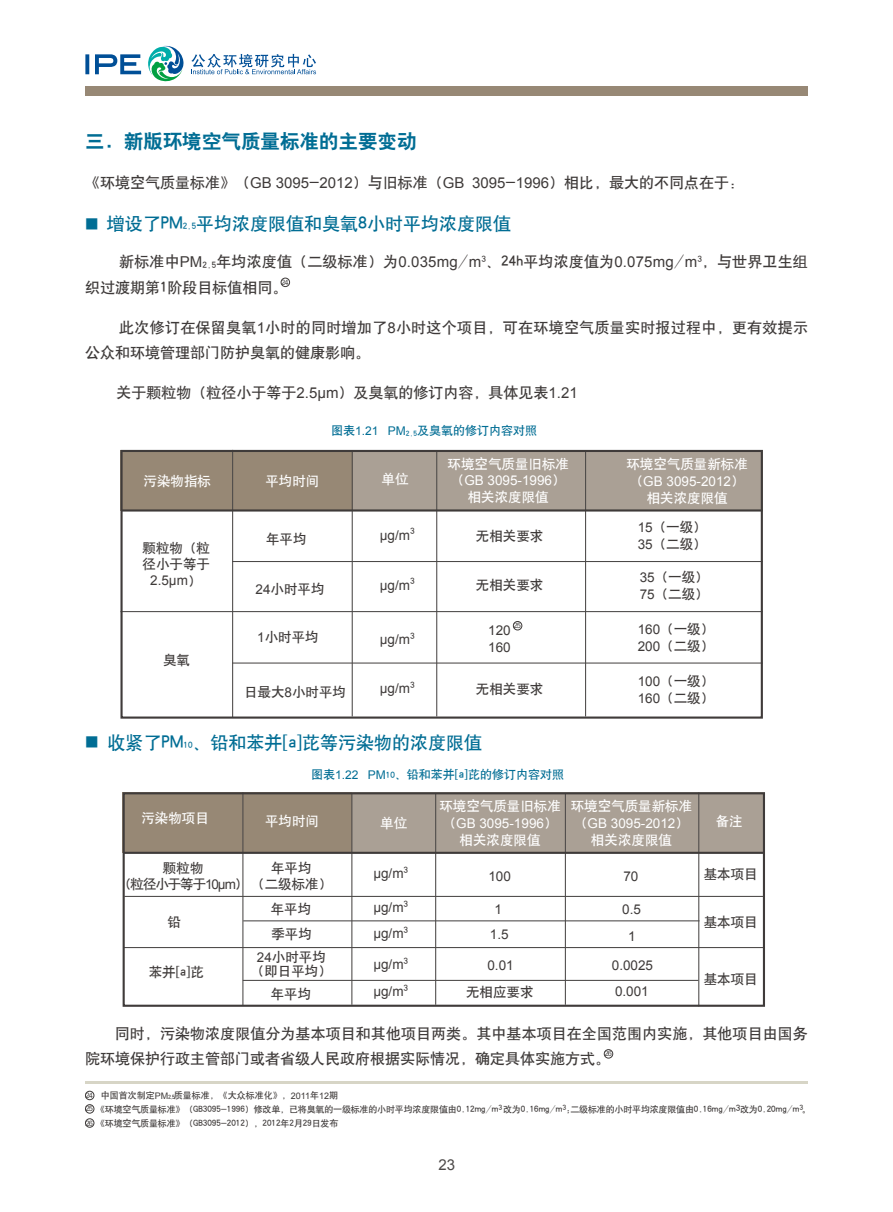
<style>
.page{position:relative;width:893px;height:1212px;background:#fff}
.page>*{position:absolute;margin:0;border:0;box-sizing:border-box;transform-origin:0 0}
.t1{font:19.5px "H Yb 2 gj";color:#006d94}
.t2{font:18px "H Yb 1 gj";color:#006d94}
.t3{font:15px/25.5px "H Yb 1 gj";letter-spacing:.005em;color:#3e3a39}
.t4{font:15px "Arial";color:#4c4948}
.t5{font:13.5px/17px "H Yb 1 gj";color:#3e3a39}
.t6{font:13.5px/17px "Arial";color:#3e3a39}
.t7{font:13.5px "H Yb 1 gj";color:#fff}
.t8{font:13.5px "Arial";color:#fff}
.t9{font:13.5px/16.2px "H Yb 1 gj";letter-spacing:-.04em;color:#3e3a39}
.t10{font:12px "H Yb 1 gj";color:#006d94}
.t11{font:9px/14px "H Yb 1 gj";letter-spacing:-.02em;color:#3e3a39}
.t12{font:7.5px/13.8px "Arial";letter-spacing:-.1em;color:#4c4948;text-align:justify}
.s1{font-family:"Arial"}
.s2{font-size:13.5px}
.s3{font-size:9px}
.s4{font-family:"H Yb 1 gj"}
.s5{font-size:6px}
</style>
<div class="page">
<div style="left:85px;top:86px;width:723px;height:10px;background:#978875"></div>
<svg style="left:148px;top:46px;width:36px;height:36px"></svg>
<svg style="left:191px;top:54px;width:125px;height:20px"></svg>
<svg style="left:85px;top:54px;width:56px;height:20px"></svg>
<hr style="left:85px;top:1082px;width:723px;height:2px;background:#d7d5c6">
<div style="left:281px;top:278px;width:9px;height:9px;border:1px solid #3e3a39;border-radius:50%"></div>
<div style="left:120px;top:450px;width:233px;height:61px;background:#978875"></div>
<div style="left:353px;top:450px;width:410px;height:61px;background:#aaa095"></div>
<hr style="left:120px;top:611px;width:643px;height:1px;background:#4c4948">
<hr style="left:232px;top:662px;width:531px;height:1px;background:#4c4948">
<hr style="left:232px;top:561px;width:531px;height:1px;background:#4c4948">
<hr style="left:352px;top:451px;width:1px;height:265px;background:#4c4948">
<hr style="left:436px;top:451px;width:1px;height:265px;background:#4c4948">
<hr style="left:585px;top:451px;width:1px;height:265px;background:#4c4948">
<hr style="left:232px;top:450px;width:1px;height:267px;background:#4c4948">
<div style="left:513px;top:621px;width:9px;height:9px;border:1px solid #3e3a39;border-radius:50%"></div>
<div style="left:604px;top:1049px;width:9px;height:9px;border:1px solid #3e3a39;border-radius:50%"></div>
<div style="left:85px;top:1091px;width:9px;height:9px;border:1px solid #3e3a39;border-radius:50%"></div>
<div style="left:85px;top:1104px;width:9px;height:9px;border:1px solid #3e3a39;border-radius:50%"></div>
<div style="left:85px;top:1118px;width:9px;height:10px;border:1px solid #3e3a39;border-radius:50%"></div>
<div style="left:123px;top:792px;width:229px;height:61px;background:#978875"></div>
<div style="left:352px;top:792px;width:412px;height:61px;background:#aaa095"></div>
<hr style="left:124px;top:947px;width:640px;height:1px;background:#4c4948">
<hr style="left:124px;top:896px;width:640px;height:1px;background:#4c4948">
<hr style="left:243px;top:920px;width:456px;height:1px;background:#4c4948">
<hr style="left:243px;top:980px;width:455px;height:1px;background:#4c4948">
<hr style="left:351px;top:793px;width:1px;height:212px;background:#4c4948">
<hr style="left:435px;top:793px;width:1px;height:212px;background:#4c4948">
<hr style="left:565px;top:793px;width:1px;height:212px;background:#4c4948">
<hr style="left:242px;top:792px;width:1px;height:213px;background:#4c4948">
<hr style="left:698px;top:792px;width:1px;height:214px;background:#4c4948">
<hr style="left:123px;top:852px;width:641px;height:2px;background:#3e3a39">
<hr style="left:121px;top:509px;width:642px;height:2px;background:#3e3a39">
<div style="left:120px;top:450px;width:643px;height:269px;border:2px solid #3f3b3a"></div>
<div style="left:123px;top:792px;width:642px;height:215px;border:2px solid #3f3b3a"></div>
<h1 class="t1" style="left:85px;top:131px;width:333px">三. 新版环境空气质量标准的主要变动</h1>
<p class="t3" style="left:85px;top:169px;width:661px">《环境空气质量标准》（<span class="s1">GB 3095</span>-<span class="s1">2012</span>）与旧标准（<span class="s1">GB 3095</span>-<span class="s1">1996</span>）相比，最大的不同点在于：</p>
<p class="t2" style="left:85px;top:215px;width:428px"><span class="s2">■</span> 增设了PM<span class="s3">2.5</span>平均浓度限值和臭氧8小时平均浓度限值</p>
<p class="t3" style="left:85px;top:249px;width:724px;text-indent:34px">新标准中<span class="s1">PM</span><sub>2.5</sub>年均浓度值（二级标准）为<span class="s1">0.035mg</span>/<span class="s1">m</span><sup>3</sup>、24h平均浓度值为<span class="s1">0.075mg</span>/<span class="s1">m</span><sup>3</sup>，与世界卫生组织过渡期第1阶段目标值相同。</p>
<p class="t3" style="left:85px;top:314px;width:724px;text-indent:34px">此次修订在保留臭氧<span class="s1">1</span>小时的同时增加了<span class="s1">8</span>小时这个项目，可在环境空气质量实时报过程中，更有效提示公众和环境管理部门防护臭氧的健康影响。</p>
<p class="t3" style="left:117px;top:380px;width:463px">关于颗粒物（粒径小于等于<span class="s1">2.5μm</span>）及臭氧的修订内容，具体见表<span class="s1">1.21</span></p>
<p class="t10" style="left:307px;top:425px;width:231px">　　图表<span class="s1">1.21 PM</span><sub>2.5</sub>及臭氧的修订内容对照</p>
<p class="t12" style="left:281px;top:275px;width:9px">24</p>
<p class="t7" style="left:144px;top:474px;width:69px">污染物指标</p>
<p class="t7" style="left:265px;top:474px;width:55px">平均时间</p>
<p class="t7" style="left:382px;top:472px;width:29px">单位</p>
<p class="t7" style="left:447px;top:457px;width:123px">环境空气质量旧标准</p>
<p class="t8" style="left:451px;top:472px;width:116px"><span class="s4">（</span>GB 3095-1996<span class="s4">）</span></p>
<p class="t7" style="left:468px;top:491px;width:82px">相关浓度限值</p>
<p class="t7" style="left:626px;top:457px;width:123px">环境空气质量新标准</p>
<p class="t8" style="left:630px;top:472px;width:116px"><span class="s4">（</span>GB 3095-2012<span class="s4">）</span></p>
<p class="t7" style="left:647px;top:491px;width:82px">相关浓度限值</p>
<p class="t5" style="left:143px;top:539px;width:69px;line-height:16.5px">颗粒物（粒径小于等于</p>
<p class="t6" style="left:150px;top:572px;width:53px">2.5μm<span class="s4">）</span></p>
<p class="t5" style="left:163px;top:652px;width:28px">臭氧</p>
<p class="t5" style="left:266px;top:530px;width:42px">年平均</p>
<p class="t6" style="left:380px;top:526px;width:36px">μg/m<sup>3</sup></p>
<p class="t5" style="left:476px;top:527px;width:69px">无相关要求</p>
<p class="t5" style="left:638px;top:519px;width:71px"><span class="s1">15</span>（一级）<br><span class="s1">35</span>（二级）</p>
<p class="t5" style="left:640px;top:569px;width:71px"><span class="s1">35</span>（一级）<br><span class="s1">75</span>（二级）</p>
<p class="t5" style="left:638px;top:621px;width:78px"><span class="s1">160</span>（一级）<br><span class="s1">200</span>（二级）</p>
<p class="t5" style="left:638px;top:673px;width:78px"><span class="s1">100</span>（一级）<br><span class="s1">160</span>（二级）</p>
<p class="t6" style="left:380px;top:576px;width:36px">μg/m<sup>3</sup></p>
<p class="t6" style="left:380px;top:631px;width:36px">μg/m<sup>3</sup></p>
<p class="t6" style="left:380px;top:680px;width:36px">μg/m<sup>3</sup></p>
<p class="t5" style="left:476px;top:576px;width:69px">无相关要求</p>
<p class="t5" style="left:256px;top:580px;width:71px"><span class="s1">24</span>小时平均</p>
<p class="t12" style="left:513px;top:619px;width:9px">25</p>
<p class="t6" style="left:488px;top:622px;width:24px">120<br>160</p>
<p class="t5" style="left:257px;top:628px;width:63px"><span class="s1">1</span>小时平均</p>
<p class="t5" style="left:476px;top:680px;width:69px">无相关要求</p>
<p class="t5" style="left:244px;top:683px;width:104px">日最大<span class="s1">8</span>小时平均</p>
<p class="t2" style="left:85px;top:733px;width:399px"><span class="s2">■</span> 收紧了PM<span class="s3">10</span>、铅和苯并[a]芘等污染物的浓度限值</p>
<p class="t10" style="left:311px;top:768px;width:254px">图表<span class="s1">1.22 PM</span><span class="s3">10</span>、铅和苯并[a]芘的修订内容对照</p>
<p class="t7" style="left:439px;top:799px;width:123px">环境空气质量旧标准</p>
<p class="t8" style="left:443px;top:814px;width:116px"><span class="s4">（</span>GB 3095-1996<span class="s4">）</span></p>
<p class="t7" style="left:460px;top:833px;width:82px">相关浓度限值</p>
<p class="t7" style="left:571px;top:800px;width:123px">环境空气质量新标准</p>
<p class="t8" style="left:574px;top:814px;width:116px"><span class="s4">（</span>GB 3095-2012<span class="s4">）</span></p>
<p class="t7" style="left:591px;top:833px;width:82px">相关浓度限值</p>
<p class="t7" style="left:141px;top:811px;width:69px">污染物项目</p>
<p class="t7" style="left:265px;top:814px;width:55px">平均时间</p>
<p class="t7" style="left:380px;top:816px;width:28px">单位</p>
<p class="t7" style="left:716px;top:814px;width:28px">备注</p>
<p class="t9" style="left:118px;top:859px;width:216px;text-indent:153px">年平均<br>（粒径小于等于<span class="s1">10μm</span>）（二级标准）</p>
<p class="t6" style="left:488px;top:868px;width:24px">100</p>
<p class="t6" style="left:623px;top:868px;width:17px">70</p>
<p class="t6" style="left:622px;top:901px;width:20px">0.5</p>
<p class="t5" style="left:163px;top:860px;width:43px">颗粒物</p>
<p class="t6" style="left:373px;top:865px;width:36px">μg/m<sup>3</sup></p>
<p class="t5" style="left:704px;top:865px;width:55px">基本项目</p>
<p class="t6" style="left:373px;top:899px;width:36px">μg/m<sup>3</sup></p>
<p class="t5" style="left:271px;top:901px;width:42px">年平均</p>
<p class="t6" style="left:490px;top:897px;width:20px;line-height:24.3px;text-align:center">1<br>1.5</p>
<p class="t6" style="left:487px;top:957px;width:28px">0.01</p>
<p class="t5" style="left:704px;top:913px;width:55px">基本项目</p>
<p class="t5" style="left:168px;top:913px;width:15px">铅</p>
<p class="t5" style="left:149px;top:963px;width:57px">苯并[a]芘</p>
<p class="t6" style="left:373px;top:925px;width:36px">μg/m<sup>3</sup></p>
<p class="t5" style="left:271px;top:925px;width:42px">季平均</p>
<p class="t6" style="left:628px;top:927px;width:9px">1</p>
<p class="t5" style="left:251px;top:950px;width:82px;line-height:14px;text-align:center"><span class="s1">24</span>小时平均（即日平均）</p>
<p class="t6" style="left:373px;top:956px;width:36px">μg/m<sup>3</sup></p>
<p class="t6" style="left:612px;top:953px;width:43px;line-height:25.5px">0.0025<br>0.001</p>
<p class="t5" style="left:704px;top:971px;width:55px">基本项目</p>
<p class="t6" style="left:373px;top:982px;width:36px">μg/m<sup>3</sup></p>
<p class="t5" style="left:466px;top:983px;width:69px">无相应要求</p>
<p class="t5" style="left:271px;top:985px;width:42px">年平均</p>
<p class="t3" style="left:85px;top:1021px;width:724px;text-indent:30px">同时，污染物浓度限值分为基本项目和其他项目两类。其中基本项目在全国范围内实施，其他项目由国务院环境保护行政主管部门或者省级人民政府根据实际情况，确定具体实施方式。</p>
<p class="t12" style="left:604px;top:1047px;width:9px">26</p>
<p class="t11" style="left:96px;top:1088px;width:716px;text-indent:5px">中国首次制定<span class="s1">PM</span><span class="s5">2.5</span>质量标准，《大众标准化》，<span class="s1">2011</span>年<span class="s1">12</span>期<br>《环境空气质量标准》（GB3095-1996）修改单，已将臭氧的一级标准的小时平均浓度限值由0.12mg/m<sup>3</sup> 改为0.16mg/m<sup>3</sup>;二级标准的小时平均浓度限值由0.16mg/m3改为0.20mg/m<sup>3</sup>。《环境空气质量标准》（GB3095-2012），2012年2月29日发布</p>
<p class="t12" style="left:86px;top:1088px;width:9px">24<br>25<br>26</p>
<p class="t4" style="left:438px;top:1155px;width:18px">23</p>
</div>
